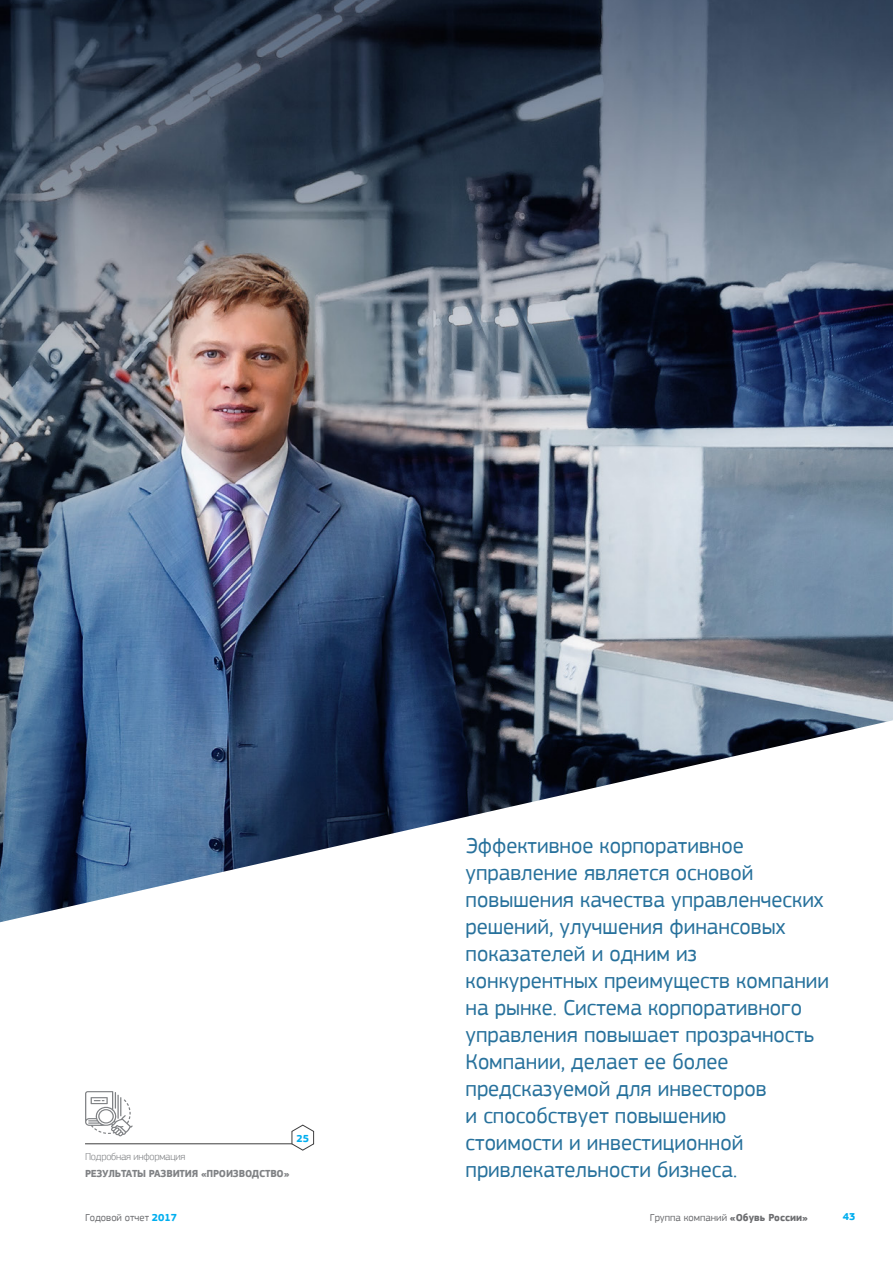
<style>
.page{position:relative;width:893px;height:1263px;background:#fff}
.page>*{position:absolute;margin:0;border:0;box-sizing:border-box;transform-origin:0 0}
.lead{font:22.5px/27px "PF Square Sans Pro";color:#27719c}
.t1{font:700 10.5px/17px "PF Square Sans Pro";letter-spacing:-.02em;color:#808285}
.t2{font:10.5px "PF Square Sans Pro";color:#6c6d70}
.t3{font:700 10.5px "PF Square Sans Pro";color:#00aeef}
.s1{font-weight:300}
.s2{font-weight:700;color:#00aeef}
.s3{font-weight:700}
</style>
<div class="page">
<img style="left:0;top:0;width:893px;height:922px">
<svg style="left:85px;top:1091px;width:48px;height:45px"></svg>
<hr style="left:85px;top:1143px;width:229px;height:1px;background:#3e3e3f">
<svg style="left:291px;top:1124px;width:23px;height:27px"></svg>
<p class="t3" style="left:296px;top:1132px;width:14px">25</p>
<p class="t1" style="left:85px;top:1148px;width:206px"><span class="s1">Подробная информация<br></span>РЕЗУЛЬТАТЫ РАЗВИТИЯ «ПРОИЗВОДСТВО»</p>
<p class="lead" style="left:466px;top:832px;width:365px">Эффективное корпоративное управление является основой повышения качества управленческих решений, улучшения финансовых показателей и одним из конкурентных преимуществ компании на рынке. Система корпоративного управления повышает прозрачность<br>Компании, делает ее более предсказуемой для инвесторов<br>и способствует повышению стоимости и инвестиционной привлекательности бизнеса.</p>
<p class="t2" style="left:85px;top:1211px;width:93px">Годовой отчет <span class="s2">2017</span></p>
<p class="t2" style="left:650px;top:1211px;width:160px">Группа компаний <span class="s3">«Обувь России»</span></p>
<p class="t3" style="left:843px;top:1210px;width:14px">43</p>
</div>
